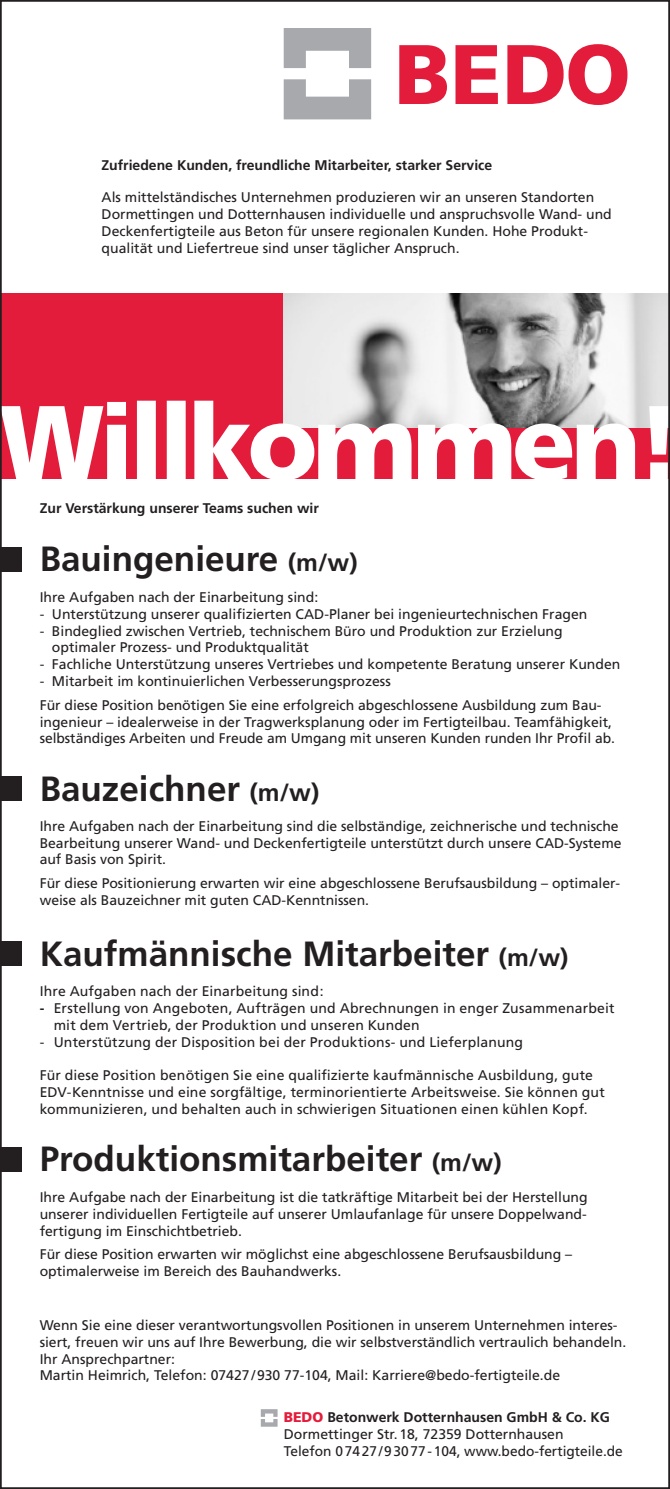
<style>
.page{position:relative;width:670px;height:1489px;background:#fff}
.page>*{position:absolute;margin:0;border:0;box-sizing:border-box;transform-origin:0 0}
.t1{font:700 35px "Frutiger";color:#231f20}
.t2{font:14px/16.8px "Frutiger";color:#231f20}
.t3{font:700 14px "Frutiger";color:#231f20}
.s1{font-size:24.5px}
.s2{font-weight:700}
.s3{font-weight:900;color:#e41c3b}
</style>
<div class="page">
<div style="left:0;top:547px;width:21px;height:25px;background:#231f20"></div>
<div style="left:0;top:1146px;width:21px;height:25px;background:#231f20"></div>
<div style="left:0;top:293px;width:670px;height:185px;background:#e41c3b"></div>
<img style="left:284px;top:293px;width:383px;height:107px">
<svg style="left:3px;top:400px;width:664px;height:79px"></svg>
<div style="left:0;top:941px;width:21px;height:24px;background:#231f20"></div>
<div style="left:0;top:775px;width:21px;height:25px;background:#231f20"></div>
<svg style="left:261px;top:1409px;width:16px;height:17px"></svg>
<svg style="left:399px;top:45px;width:48px;height:59px"></svg>
<svg style="left:455px;top:45px;width:43px;height:59px"></svg>
<svg style="left:507px;top:44px;width:120px;height:61px"></svg>
<svg style="left:284px;top:28px;width:87px;height:40px"></svg>
<svg style="left:284px;top:79px;width:87px;height:40px"></svg>
<p class="t3" style="left:101px;top:156px;width:392px">Zufriedene Kunden, freundliche Mitarbeiter, starker Service</p>
<p class="t2" style="left:102px;top:189px;width:512px">Als mittelständisches Unternehmen produzieren wir an unseren Standorten Dormettingen und Dotternhausen individuelle und anspruchsvolle Wand- und Deckenfertigteile aus Beton für unsere regionalen Kunden. Hohe Produkt&shy;qualität und Liefertreue sind unser täglicher Anspruch.</p>
<p class="t3" style="left:40px;top:500px;width:281px">Zur Verstärkung unserer Teams suchen wir</p>
<h1 class="t1" style="left:40px;top:538px;width:319px">Bauingenieure <span class="s1">(m/w)</span></h1>
<p class="t2" style="left:40px;top:588px;width:280px">Ihre Aufgaben nach der Einarbeitung sind:</p>
<p class="t2" style="left:40px;top:605px;width:549px">- Unterstützung unserer qualifizierten CAD-Planer bei ingenieurtechnischen Fragen</p>
<p class="t2" style="left:52px;top:622px;width:512px;text-indent:-12px">- Bindeglied zwischen Vertrieb, technischem Büro und Produktion zur Erzielung optimaler Prozess- und Produktqualität</p>
<p class="t2" style="left:40px;top:656px;width:582px">- Fachliche Unterstützung unseres Vertriebes und kompetente Beratung unserer Kunden</p>
<p class="t2" style="left:40px;top:669px;width:563px;line-height:23.8px">- Mitarbeit im kontinuierlichen Verbesserungsprozess<br>Für diese Position benötigen Sie eine erfolgreich abgeschlossene Ausbildung zum Bau-</p>
<p class="t2" style="left:40px;top:713px;width:576px">ingenieur – idealerweise in der Tragwerksplanung oder im Fertigteilbau. Teamfähigkeit, selbständiges Arbeiten und Freude am Umgang mit unseren Kunden runden Ihr Profil ab.</p>
<h1 class="t1" style="left:40px;top:767px;width:281px">Bauzeichner <span class="s1">(m/w)</span></h1>
<p class="t2" style="left:40px;top:817px;width:583px">Ihre Aufgaben nach der Einarbeitung sind die selbständige, zeichnerische und technische<br>Bearbeitung unserer Wand- und Deckenfertigteile unterstützt durch unsere CAD-Systeme auf Basis von Spirit.</p>
<p class="t2" style="left:40px;top:875px;width:582px">Für diese Positionierung erwarten wir eine abgeschlossene Berufsausbildung – optimaler&shy;weise als Bauzeichner mit guten CAD-Kenntnissen.</p>
<h1 class="t1" style="left:40px;top:933px;width:530px">Kaufmännische Mitarbeiter <span class="s1">(m/w)</span></h1>
<p class="t2" style="left:40px;top:983px;width:285px">Ihre Aufgaben nach der Einarbeitung sind:</p>
<p class="t2" style="left:54px;top:999px;width:562px;text-indent:-14px"><span class="s2">-</span> Erstellung von Angeboten, Aufträgen und Abrechnungen in enger Zusammenarbeit mit dem Vertrieb, der Produktion und unseren Kunden</p>
<p class="t2" style="left:40px;top:1033px;width:485px">- Unterstützung der Disposition bei der Produktions- und Lieferplanung</p>
<p class="t2" style="left:40px;top:1067px;width:566px">Für diese Position benötigen Sie eine qualifizierte kaufmännische Ausbildung, gute<br>EDV-Kenntnisse und eine sorgfältige, terminorientierte Arbeitsweise. Sie können gut kommunizieren, und behalten auch in schwierigen Situationen einen kühlen Kopf.</p>
<h1 class="t1" style="left:40px;top:1138px;width:463px">Produktionsmitarbeiter <span class="s1">(m/w)</span></h1>
<p class="t2" style="left:40px;top:1188px;width:549px;text-align:justify">Ihre Aufgabe nach der Einarbeitung ist die tatkräftige Mitarbeit bei der Herstellung unserer individuellen Fertigteile auf unserer Umlaufanlage für unsere Doppelwand&shy;fertigung im Einschichtbetrieb.</p>
<p class="t2" style="left:40px;top:1245px;width:534px">Für diese Position erwarten wir möglichst eine abgeschlossene Berufsausbildung – optimalerweise im Bereich des Bauhandwerks.</p>
<p class="t2" style="left:40px;top:1316px;width:588px">Wenn Sie eine dieser verantwortungsvollen Positionen in unserem Unternehmen interes&shy;siert, freuen wir uns auf Ihre Bewerbung, die wir selbstverständlich vertraulich behandeln.<br>Ihr Ansprechpartner:<br>Martin Heimrich, Telefon: 07427/930 77-104, Mail: Karriere@bedo-fertigteile.de</p>
<p class="t2" style="left:284px;top:1409px;width:341px"><span class="s3">BEDO</span> <span class="s2">Betonwerk Dotternhausen GmbH &amp; Co. KG<br></span>Dormettinger Str.18, 72359 Dotternhausen<br>Telefon 07427/93077-104, www.bedo-fertigteile.de</p>
</div>
